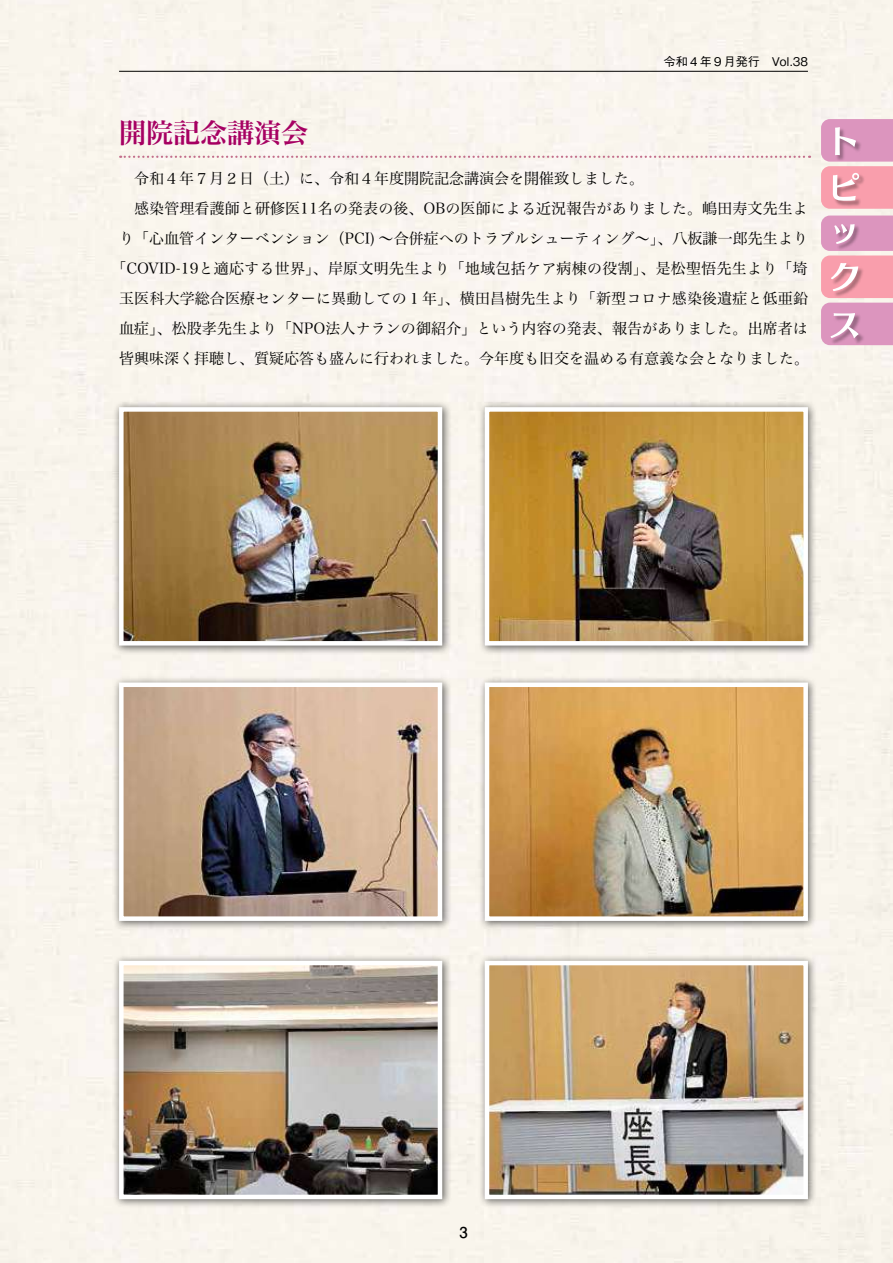
<style>
.page{position:relative;width:893px;height:1263px;background:#fff}
.page>*{position:absolute;margin:0;border:0;box-sizing:border-box;transform-origin:0 0}
.t1{font:27px "Hiragino Serif Pr 6 N W6";color:#a60062}
.t2{font:15px "Hiragino Serif Pr 6 N W3";letter-spacing:.005em;color:#000}
.t3{font:700 15px "Futo Go B101 Pr 6 N";color:#000}
.t4{font:500 12px "Gothic BBB Pr 6 N";color:#000}
</style>
<div class="page">
<svg style="left:120px;top:156px;width:690px;height:2px"></svg>
<div style="left:478px;top:400px;width:340px;height:255px;background:#000;opacity:.6"></div>
<img style="left:490px;top:412px;width:313px;height:228px">
<div style="left:485px;top:407px;width:323px;height:238px;border:4px solid #fff"></div>
<div style="left:478px;top:676px;width:340px;height:255px;background:#000;opacity:.6"></div>
<img style="left:490px;top:687px;width:313px;height:229px">
<div style="left:485px;top:682px;width:323px;height:239px;border:4px solid #fff"></div>
<div style="left:478px;top:954px;width:340px;height:255px;background:#000;opacity:.6"></div>
<img style="left:490px;top:966px;width:313px;height:228px">
<div style="left:485px;top:961px;width:323px;height:238px;border:4px solid #fff"></div>
<div style="left:112px;top:400px;width:340px;height:255px;background:#000;opacity:.6"></div>
<img style="left:124px;top:412px;width:313px;height:228px">
<div style="left:119px;top:407px;width:323px;height:238px;border:4px solid #fff"></div>
<div style="left:112px;top:676px;width:340px;height:255px;background:#000;opacity:.6"></div>
<img style="left:124px;top:687px;width:313px;height:229px">
<div style="left:119px;top:682px;width:323px;height:239px;border:4px solid #fff"></div>
<div style="left:112px;top:954px;width:340px;height:255px;background:#000;opacity:.6"></div>
<img style="left:124px;top:966px;width:313px;height:228px">
<div style="left:119px;top:961px;width:323px;height:238px;border:4px solid #fff"></div>
<svg style="left:821px;top:119px;width:72px;height:90px;background:#e8a3ba"></svg>
<svg style="left:821px;top:216px;width:72px;height:129px;background:#e4a3bd"></svg>
<hr style="left:119px;top:71px;width:689px;height:1px;background:#000">
<p class="t4" style="left:664px;top:52px;width:146px">令和４年９月発行　Vol.38</p>
<h1 class="t1" style="left:119px;top:109px;width:190px">開院記念講演会</h1>
<p class="t2" style="left:119px;top:166px;width:527px">　令和４年７月２日（土）に、令和４年度開院記念講演会を開催致しました。</p>
<p class="t2" style="left:119px;top:196px;width:690px">　感染管理看護師と研修医11名の発表の後、OBの医師による近況報告がありました。嶋田寿文先生よ</p>
<p class="t2" style="left:119px;top:226px;width:690px">り「心血管インターベンション（PCI) ～合併症へのトラブルシューティング～」、八板謙一郎先生より</p>
<p class="t2" style="left:112px;top:256px;width:698px">「COVID-19と適応する世界」、岸原文明先生より「地域包括ケア病棟の役割」、是松聖悟先生より「埼</p>
<p class="t2" style="left:119px;top:286px;width:690px">玉医科大学総合医療センターに異動しての１年」、横田昌樹先生より「新型コロナ感染後遺症と低亜鉛</p>
<p class="t2" style="left:119px;top:316px;width:690px">血症」、松股孝先生より「NPO法人ナランの御紹介」という内容の発表、報告がありました。出席者は</p>
<p class="t2" style="left:119px;top:346px;width:692px">皆興味深く拝聴し、質疑応答も盛んに行われました。今年度も旧交を温める有意義な会となりました。</p>
<p class="t3" style="left:459px;top:1220px;width:10px">3</p>
</div>
